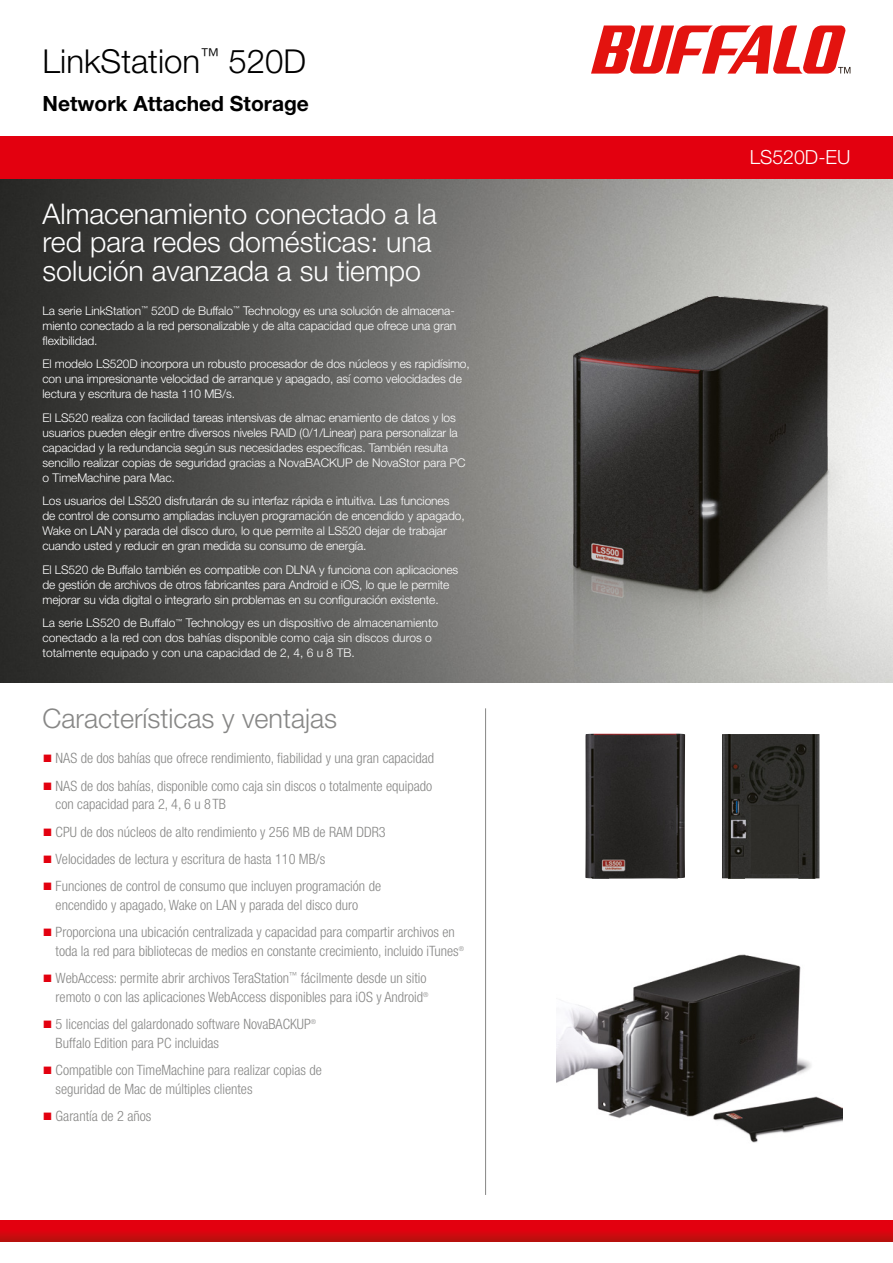
<style>
.page{position:relative;width:893px;height:1263px;background:#fff}
.page>*{position:absolute;margin:0;border:0;box-sizing:border-box;transform-origin:0 0}
.t1{font:300 33px "Helvetica Neue LT Pro";color:#000}
.t2{font:300 28.5px/28.5px "Helvetica Neue LT Pro";color:#fff}
.t3{font:300 27px "Helvetica Neue LT Pro";color:#878786}
.t4{font:700 21px "Helvetica Neue LT Pro";color:#000}
.t5{font:300 19.5px "Helvetica Neue LT Pro";color:#fff}
.t6{font:300 condensed 14.25px/27.3px "Helvetica Neue LT Pro";color:#878786}
.t7{font:300 12px/15px "Helvetica Neue LT Pro";letter-spacing:-.01em;color:#fff}
</style>
<div class="page">
<img style="left:0;top:179px;width:893px;height:504px">
<div style="left:0;top:136px;width:893px;height:43px;background:#e3000f"></div>
<svg style="left:0;top:1220px;width:893px;height:21px;background:#d6050e"></svg>
<svg style="left:591px;top:26px;width:259px;height:48px"></svg>
<hr style="left:485px;top:708px;width:1px;height:487px;background:#878786">
<img style="left:585px;top:734px;width:100px;height:145px">
<img style="left:722px;top:734px;width:97px;height:145px">
<img style="left:556px;top:954px;width:286px;height:189px">
<img style="left:556px;top:296px;width:292px;height:387px">
<h1 class="t1" style="left:43px;top:41px;width:265px">LinkStation<sup>™</sup> 520D</h1>
<h3 class="t4" style="left:43px;top:90px;width:268px">Network Attached Storage</h3>
<h2 class="t2" style="left:43px;top:199px;width:396px">Almacenamiento conectado a la red para redes domésticas: una solución avanzada a su tiempo</h2>
<p class="t7" style="left:43px;top:303px;width:415px">La serie LinkStation<sup>™</sup> 520D de Buffalo<sup>™</sup> Technology es una solución de almacena&shy;miento conectado a la red personalizable y de alta capacidad que ofrece una gran flexibilidad.</p>
<p class="t7" style="left:43px;top:356px;width:429px">El modelo LS520D incorpora un robusto procesador de dos núcleos y es rapidísimo, con una impresionante velocidad de arranque y apagado, así como velocidades de lectura y escritura de hasta 110 MB/s.</p>
<p class="t7" style="left:43px;top:410px;width:424px">El LS520 realiza con facilidad tareas intensivas de almac enamiento de datos y los usuarios pueden elegir entre diversos niveles RAID (0/1/Linear) para personalizar la capacidad y la redundancia según sus necesidades específicas. También resulta sencillo realizar copias de seguridad gracias a NovaBACKUP de NovaStor para PC o TimeMachine para Mac.</p>
<p class="t7" style="left:43px;top:493px;width:424px">Los usuarios del LS520 disfrutarán de su interfaz rápida e intuitiva. Las funciones de control de consumo ampliadas incluyen programación de encendido y apagado, Wake on LAN y parada del disco duro, lo que permite al LS520 dejar de trabajar cuando usted y reducir en gran medida su consumo de energía.</p>
<p class="t7" style="left:43px;top:562px;width:417px">El LS520 de Buffalo también es compatible con DLNA y funciona con aplicaciones de gestión de archivos de otros fabricantes para Android e iOS, lo que le permite mejorar su vida digital o integrarlo sin problemas en su configuración existente.</p>
<p class="t7" style="left:43px;top:615px;width:397px">La serie LS520 de Buffalo<sup>™</sup> Technology es un dispositivo de almacenamiento conectado a la red con dos bahías disponible como caja sin discos duros o totalmente equipado y con una capacidad de 2, 4, 6 u 8 TB.</p>
<h3 class="t3" style="left:43px;top:701px;width:296px">Características y ventajas</h3>
<p class="t6" style="left:56px;top:744px;width:380px">NAS de dos bahías que ofrece rendimiento, fiabilidad y una gran capacidad<br>NAS de dos bahías, disponible como caja sin discos o totalmente equipado</p>
<p class="t6" style="left:56px;top:790px;width:332px">con capacidad para 2, 4, 6 u 8TB<br>CPU de dos núcleos de alto rendimiento y 256 MB de RAM DDR3<br>Velocidades de lectura y escritura de hasta 110 MB/s<br>Funciones de control de consumo que incluyen programación de</p>
<p class="t6" style="left:56px;top:891px;width:401px">encendido y apagado, Wake on LAN y parada del disco duro<br>Proporciona una ubicación centralizada y capacidad para compartir archivos en</p>
<p class="t6" style="left:56px;top:937px;width:410px">toda la red para bibliotecas de medios en constante crecimiento, incluido iTunes<sup>®<br></sup>WebAccess: permite abrir archivos TeraStation<sup>™</sup> fácilmente desde un sitio</p>
<p class="t6" style="left:56px;top:983px;width:374px">remoto o con las aplicaciones WebAccess disponibles para iOS y Android<sup>®<br></sup>5 licencias del galardonado software NovaBACKUP<sup>®</sup></p>
<p class="t6" style="left:56px;top:1029px;width:268px">Buffalo Edition para PC incluidas<br>Compatible con TimeMachine para realizar copias de</p>
<p class="t6" style="left:56px;top:1075px;width:198px">seguridad de Mac de múltiples clientes<br>Garantía de 2 años</p>
<h3 class="t5" style="left:750px;top:145px;width:102px">LS520D-EU</h3>
</div>
